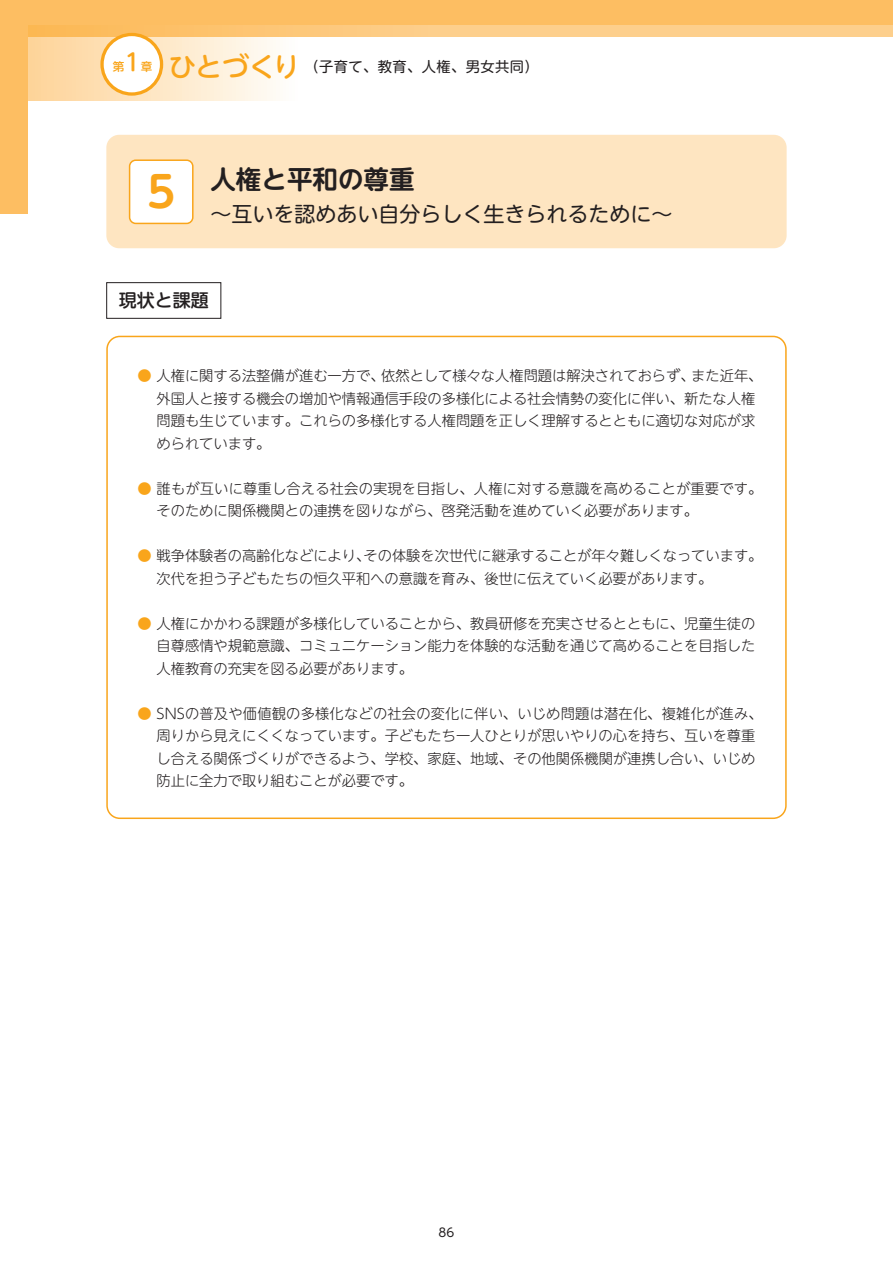
<style>
.page{position:relative;width:893px;height:1263px;background:#fff}
.page>*{position:absolute;margin:0;border:0;box-sizing:border-box;transform-origin:0 0}
.t1{font:700 25.5px "UD Shin M Go Pro De";color:#231f20}
.t2{font:21px "UD Shin M Go Pro";color:#231f20}
.t3{font:500 18px "UD Shin M Go Pro";color:#231f20}
.t4{font:300 14.25px/22.5px "UD Shin M Go Pro";color:#231f20}
.t5{font:14.25px "UD Shin M Go Pro";letter-spacing:.03em;color:#231f20}
.t6{font:12px "UD Shin Go NT Pro";color:#231f20}
.t7{font:500 11.55px "UD Shin M Go Pro";color:#f9a51b}
.s1{font-size:23.25px}
.s2{font-weight:500;font-size:27px;color:#f9a51b}
.s3{color:#f9a51b}
</style>
<div class="page">
<svg style="left:28px;top:36px;width:759px;height:65px"></svg>
<svg style="left:28px;top:25px;width:865px;height:11px;background:#fcc97e"></svg>
<div style="left:0;top:0;width:28px;height:214px;background:#fdbe62"></div>
<div style="left:0;top:0;width:893px;height:25px;background:#fdbe62"></div>
<svg style="left:100px;top:33px;width:63px;height:63px"></svg>
<div style="left:104px;top:36px;width:56px;height:56px;background:#fff;border-radius:50%"></div>
<div style="left:106px;top:135px;width:681px;height:113px;background:#fee5c1;border-radius:13px"></div>
<div style="left:130px;top:160px;width:63px;height:63px;background:#fff;border-radius:6px"></div>
<div style="left:129px;top:159px;width:65px;height:65px;border:2px solid #f9a51b;border-radius:6px"></div>
<div style="left:106px;top:336px;width:681px;height:483px;border:2px solid #f9a51b;border-radius:13px"></div>
<div style="left:106px;top:282px;width:115px;height:37px;border:1px solid #231f20"></div>
<p class="t7" style="left:113px;top:58px;width:41px">第<span class="s1">1</span>章</p>
<p class="t5" style="left:169px;top:55px;width:371px"><span class="s2">ひとづくり</span> （子育て、教育、人権、男女共同）</p>
<h1 class="t1" style="left:210px;top:159px;width:205px">人権と平和の尊重</h1>
<h2 class="t2" style="left:147px;top:197px;width:527px"><sup>5</sup> ～互いを認めあい自分らしく生きられるために～</h2>
<p class="t3" style="left:119px;top:286px;width:91px">現状と課題</p>
<p class="t4" style="left:157px;top:364px;width:607px;text-indent:-19px"><span class="s3">●</span> 人権に関する法整備が進む一方で、依然として様々な人権問題は解決されておらず、また近年、外国人と接する機会の増加や情報通信手段の多様化による社会情勢の変化に伴い、新たな人権問題も生じています。これらの多様化する人権問題を正しく理解するとともに適切な対応が求められています。</p>
<p class="t4" style="left:157px;top:476px;width:607px;text-indent:-19px"><span class="s3">●</span> 誰もが互いに尊重し合える社会の実現を目指し、人権に対する意識を高めることが重要です。そのために関係機関との連携を図りながら、啓発活動を進めていく必要があります。</p>
<p class="t4" style="left:157px;top:544px;width:607px;text-indent:-19px"><span class="s3">●</span> 戦争体験者の高齢化などにより、その体験を次世代に継承することが年々難しくなっています。次代を担う子どもたちの恒久平和への意識を育み、後世に伝えていく必要があります。</p>
<p class="t4" style="left:157px;top:611px;width:600px;text-align:justify;text-indent:-19px"><span class="s3">●</span> 人権にかかわる課題が多様化していることから、教員研修を充実させるとともに、児童生徒の自尊感情や規範意識、コミュニケーション能力を体験的な活動を通じて高めることを目指した人権教育の充実を図る必要があります。</p>
<p class="t4" style="left:157px;top:701px;width:607px;text-indent:-19px"><span class="s3">●</span> SNSの普及や価値観の多様化などの社会の変化に伴い、いじめ問題は潜在化、複雑化が進み、周りから見えにくくなっています。子どもたち一人ひとりが思いやりの心を持ち、互いを尊重し合える関係づくりができるよう、学校、家庭、地域、その他関係機関が連携し合い、いじめ防止に全力で取り組むことが必要です。</p>
<p class="t6" style="left:439px;top:1223px;width:17px">86</p>
</div>
